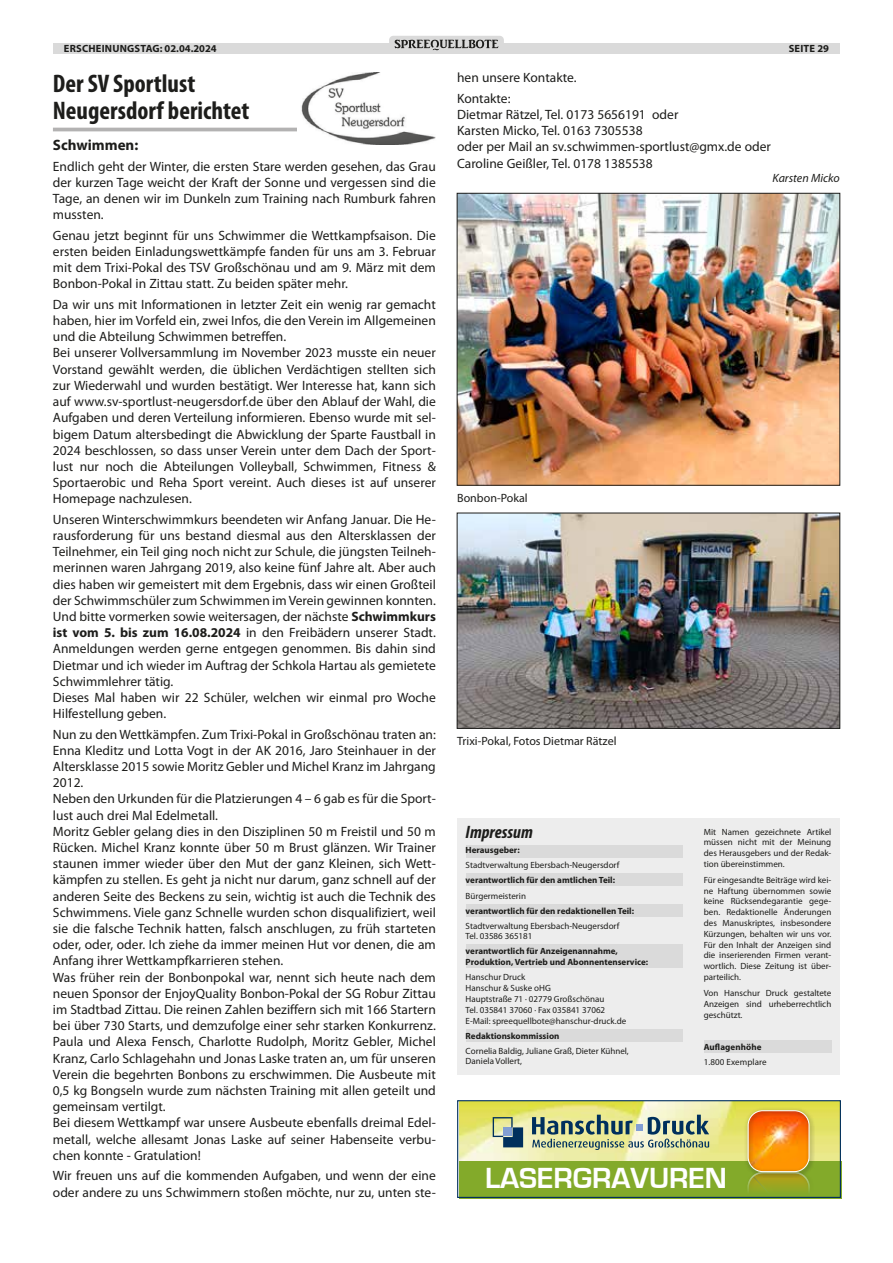
<style>
.page{position:relative;width:893px;height:1263px;background:#fff}
.page>*{position:absolute;margin:0;border:0;box-sizing:border-box;transform-origin:0 0}
.t1{font:700 30px "Eurostile";color:#fff}
.t2{font:700 condensed 25.5px/27px "Myriad Pro";color:#1d1d1b}
.t3{font:italic 700 condensed 18px "Myriad Pro";color:#1d1d1b}
.t4{font:700 15px "Myriad Pro";color:#1d1d1b}
.t5{font:13.5px/16.2px "Myriad Pro";color:#1d1d1b}
.t6{font:12px "Myriad Pro";color:#1d1d1b}
.t7{font:italic 12px "Myriad Pro";color:#1d1d1b}
.t8{font:700 10.5px "Myriad Pro";letter-spacing:.02em;color:#1d1d1b}
.t9{font:9px/10.8px "Myriad Pro";color:#1d1d1b}
.t10{font:700 9px/10.8px "Myriad Pro";color:#1d1d1b}
.s1{font-weight:700}
</style>
<div class="page">
<div style="left:53px;top:43px;width:787px;height:11px;background:#dadada"></div>
<svg style="left:389px;top:36px;width:115px;height:15px"></svg>
<svg style="left:395px;top:40px;width:103px;height:10px"></svg>
<img style="left:459px;top:1102px;width:380px;height:59px">
<svg style="left:532px;top:1115px;width:177px;height:35px;background:#a6b493"></svg>
<svg style="left:493px;top:1117px;width:30px;height:30px"></svg>
<div style="left:459px;top:1161px;width:382px;height:38px;background:#83aa2a"></div>
<div style="left:744px;top:1169px;width:72px;height:71px;background:#1d1d1b;opacity:.75"></div>
<div style="left:748px;top:1172px;width:61px;height:62px;border:1px solid #fff;border-radius:15px"></div>
<div style="left:744px;top:1107px;width:72px;height:71px;background:#1d1d1b;opacity:.75"></div>
<div style="left:748px;top:1110px;width:61px;height:62px;border:1px solid #fff;border-radius:15px"></div>
<div style="left:457px;top:1100px;width:384px;height:98px;border:1px solid #00305d"></div>
<hr style="left:53px;top:128px;width:244px;height:3px;background:#b3b2b2">
<img style="left:301px;top:72px;width:135px;height:73px">
<img style="left:459px;top:195px;width:379px;height:288px">
<div style="left:457px;top:193px;width:383px;height:292px;border:1px solid #1d1d1b"></div>
<img style="left:459px;top:515px;width:379px;height:211px">
<div style="left:457px;top:513px;width:383px;height:215px;border:1px solid #1d1d1b"></div>
<div style="left:457px;top:819px;width:383px;height:256px;background:#ededed"></div>
<div style="left:466px;top:1029px;width:216px;height:13px;background:#dadada"></div>
<div style="left:704px;top:1040px;width:127px;height:13px;background:#dadada"></div>
<div style="left:466px;top:944px;width:216px;height:23px;background:#dadada"></div>
<div style="left:466px;top:904px;width:216px;height:12px;background:#dadada"></div>
<div style="left:466px;top:873px;width:216px;height:12px;background:#dadada"></div>
<div style="left:466px;top:845px;width:216px;height:13px;background:#dadada"></div>
<p class="t8" style="left:64px;top:42px;width:154px">ERSCHEINUNGSTAG: 02.04.2024</p>
<p class="t8" style="left:789px;top:42px;width:42px">SEITE 29</p>
<h2 class="t2" style="left:53px;top:70px;width:198px">Der SV Sportlust<br>Neugersdorf berichtet</h2>
<p class="t4" style="left:53px;top:135px;width:87px">Schwimmen:</p>
<p class="t5" style="left:53px;top:158px;width:384px;text-align:justify">Endlich geht der Winter, die ersten Stare werden gesehen, das Grau der kurzen Tage weicht der Kraft der Sonne und vergessen sind die Tage, an denen wir im Dunkeln zum Training nach Rumburk fahren mussten.</p>
<p class="t5" style="left:53px;top:227px;width:384px;text-align:justify">Genau jetzt beginnt für uns Schwimmer die Wettkampfsaison. Die ersten beiden Einladungswettkämpfe fanden für uns am 3. Februar mit dem Trixi-Pokal des TSV Großschönau und am 9. März mit dem Bonbon-Pokal in Zittau statt. Zu beiden später mehr.</p>
<p class="t5" style="left:53px;top:296px;width:384px">Da wir uns mit Informationen in letzter Zeit ein wenig rar gemacht haben, hier im Vorfeld ein, zwei Infos, die den Verein im Allgemeinen und die Abteilung Schwimmen betreffen.<br>Bei unserer Vollversammlung im November 2023 musste ein neuer Vorstand gewählt werden, die üblichen Verdächtigen stellten sich zur Wiederwahl und wurden bestätigt. Wer Interesse hat, kann sich auf www.sv-sportlust-neugersdorf.de über den Ablauf der Wahl, die Aufgaben und deren Verteilung informieren. Ebenso wurde mit sel&shy;bigem Datum altersbedingt die Abwicklung der Sparte Faustball in 2024 beschlossen, so dass unser Verein unter dem Dach der Sport&shy;lust nur noch die Abteilungen Volleyball, Schwimmen, Fitness &amp; Sportaerobic und Reha Sport vereint. Auch dieses ist auf unserer Homepage nachzulesen.</p>
<p class="t5" style="left:53px;top:511px;width:384px">Unseren Winterschwimmkurs beendeten wir Anfang Januar. Die He&shy;rausforderung für uns bestand diesmal aus den Altersklassen der Teilnehmer, ein Teil ging noch nicht zur Schule, die jüngsten Teilneh&shy;merinnen waren Jahrgang 2019, also keine fünf Jahre alt. Aber auch dies haben wir gemeistert mit dem Ergebnis, dass wir einen Großteil der Schwimmschüler zum Schwimmen im Verein gewinnen konnten.<br>Und bitte vormerken sowie weitersagen, der nächste <span class="s1">Schwimmkurs ist vom 5. bis zum 16.08.2024</span> in den Freibädern unserer Stadt.<br>Anmeldungen werden gerne entgegen genommen. Bis dahin sind Dietmar und ich wieder im Auftrag der Schkola Hartau als gemietete Schwimmlehrer tätig.<br>Dieses Mal haben wir 22 Schüler, welchen wir einmal pro Woche Hilfestellung geben.</p>
<p class="t5" style="left:53px;top:726px;width:384px">Nun zu den Wettkämpfen. Zum Trixi-Pokal in Großschönau traten an:<br>Enna Kleditz und Lotta Vogt in der AK 2016, Jaro Steinhauer in der Altersklasse 2015 sowie Moritz Gebler und Michel Kranz im Jahrgang 2012.<br>Neben den Urkunden für die Platzierungen 4 – 6 gab es für die Sport&shy;lust auch drei Mal Edelmetall.<br>Moritz Gebler gelang dies in den Disziplinen 50 m Freistil und 50 m Rücken. Michel Kranz konnte über 50 m Brust glänzen. Wir Trainer staunen immer wieder über den Mut der ganz Kleinen, sich Wett&shy;kämpfen zu stellen. Es geht ja nicht nur darum, ganz schnell auf der anderen Seite des Beckens zu sein, wichtig ist auch die Technik des Schwimmens. Viele ganz Schnelle wurden schon disqualifiziert, weil sie die falsche Technik hatten, falsch anschlugen, zu früh starteten oder, oder, oder. Ich ziehe da immer meinen Hut vor denen, die am Anfang ihrer Wettkampfkarrieren stehen.<br>Was früher rein der Bonbonpokal war, nennt sich heute nach dem neuen Sponsor der EnjoyQuality Bonbon-Pokal der SG Robur Zittau im Stadtbad Zittau. Die reinen Zahlen beziffern sich mit 166 Startern bei über 730 Starts, und demzufolge einer sehr starken Konkurrenz.<br>Paula und Alexa Fensch, Charlotte Rudolph, Moritz Gebler, Michel Kranz, Carlo Schlagehahn und Jonas Laske traten an, um für unseren Verein die begehrten Bonbons zu erschwimmen. Die Ausbeute mit 0,5 kg Bongseln wurde zum nächsten Training mit allen geteilt und gemeinsam vertilgt.<br>Bei diesem Wettkampf war unsere Ausbeute ebenfalls dreimal Edel&shy;metall, welche allesamt Jonas Laske auf seiner Habenseite verbu&shy;chen konnte - Gratulation!</p>
<p class="t5" style="left:53px;top:1167px;width:384px">Wir freuen uns auf die kommenden Aufgaben, und wenn der eine oder andere zu uns Schwimmern stoßen möchte, nur zu, unten ste-</p>
<p class="t5" style="left:457px;top:67px;width:121px;line-height:20.4px">hen unsere Kontakte.<br>Kontakte:</p>
<p class="t5" style="left:457px;top:106px;width:315px">Dietmar Rätzel, Tel. 0173 5656191 oder<br>Karsten Micko, Tel. 0163 7305538<br>oder per Mail an sv.schwimmen-sportlust@gmx.de oder Caroline Geißler, Tel. 0178 1385538</p>
<p class="t7" style="left:772px;top:171px;width:69px">Karsten Micko</p>
<p class="t6" style="left:457px;top:491px;width:72px">Bonbon-Pokal</p>
<p class="t6" style="left:457px;top:734px;width:161px">Trixi-Pokal, Fotos Dietmar Rätzel</p>
<h3 class="t3" style="left:466px;top:821px;width:69px">Impressum</h3>
<p class="t10" style="left:466px;top:845px;width:56px">Herausgeber:</p>
<p class="t9" style="left:466px;top:860px;width:155px">Stadtverwaltung Ebersbach-Neugersdorf</p>
<p class="t10" style="left:466px;top:875px;width:151px">verantwortlich für den amtlichen Teil:</p>
<p class="t9" style="left:466px;top:890px;width:62px">Bürgermeisterin</p>
<p class="t10" style="left:466px;top:905px;width:170px">verantwortlich für den redaktionellen Teil:</p>
<p class="t9" style="left:466px;top:920px;width:155px">Stadtverwaltung Ebersbach-Neugersdorf<br>Tel. 03586 365181</p>
<p class="t10" style="left:466px;top:946px;width:184px">verantwortlich für Anzeigenannahme,<br>Produktion, Vertrieb und Abonnentenservice:</p>
<p class="t9" style="left:466px;top:972px;width:162px">Hanschur Druck<br>Hanschur &amp; Suske oHG<br>Hauptstraße 71 · 02779 Großschönau<br>Tel. 035841 37060 · Fax 035841 37062<br>E-Mail: spreequellbote@hanschur-druck.de</p>
<p class="t10" style="left:466px;top:1030px;width:95px">Redaktionskommission</p>
<p class="t9" style="left:466px;top:1045px;width:165px">Cornelia Baldig, Juliane Graß, Dieter Kühnel,<br>Daniela Vollert,</p>
<p class="t9" style="left:704px;top:826px;width:129px;text-align:justify">Mit Namen gezeichnete Artikel müssen nicht mit der Meinung des Herausgebers und der Redak&shy;tion übereinstimmen.</p>
<p class="t9" style="left:704px;top:874px;width:129px;text-align:justify">Für eingesandte Beiträge wird kei&shy;ne Haftung übernommen sowie keine Rücksendegarantie gege&shy;ben. Redaktionelle Änderungen des Manuskriptes, insbesondere Kürzungen, behalten wir uns vor.<br>Für den Inhalt der Anzeigen sind die inserierenden Firmen verant&shy;wortlich. Diese Zeitung ist über&shy;parteilich.</p>
<p class="t9" style="left:704px;top:987px;width:129px;text-align:justify">Von Hanschur Druck gestaltete Anzeigen sind urheberrechtlich geschützt.</p>
<p class="t10" style="left:704px;top:1041px;width:59px">Auflagenhöhe</p>
<p class="t9" style="left:704px;top:1056px;width:64px">1.800 Exemplare</p>
<h1 class="t1" style="left:485px;top:1162px;width:243px">LASERGRAVUREN</h1>
</div>
